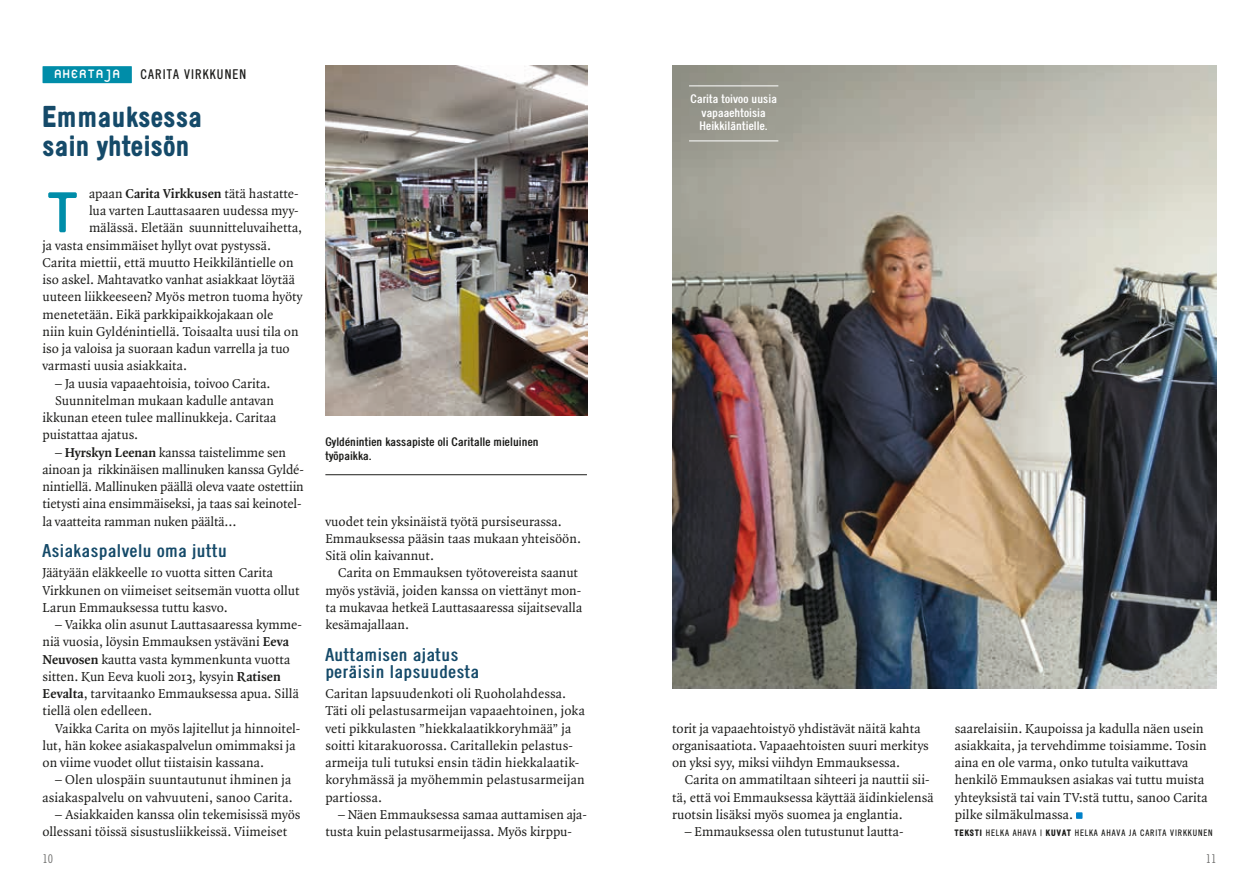
<style>
.page{position:relative;width:1259px;height:893px;background:#fff}
.page>*{position:absolute;margin:0;border:0;box-sizing:border-box;transform-origin:0 0}
.t1{font:86.55px "Platelet";color:#008da9}
.t2{font:900 29.25px "Emmaus";color:#154a69}
.t3{font:700 18px/17.2px "Emmaus";letter-spacing:.025em;color:#154a69}
.t4{font:13.8px/17.2px "Quadraat OT";color:#1d1d1b}
.t5{font:13.5px "Emmausdemi";letter-spacing:.075em;color:#1d1d1b}
.t6{font:700 12px/13.5px "Emmaus";color:#1d1d1b}
.t7{font:700 12px/13.5px "Emmaus";color:#fff;text-align:center}
.t8{font:300 12px "Emmaus";color:#70706f}
.t9{font:9px "Emmausdemi";letter-spacing:.09em;color:#1d1d1b}
.s1{font-family:"Platelet";font-size:18px;color:#fff}
.s2{font-weight:700}
.s3{font-family:"Emmaus";font-weight:900}
</style>
<div class="page">
<img style="left:672px;top:66px;width:544px;height:622px">
<img style="left:325px;top:66px;width:262px;height:349px">
<hr style="left:325px;top:474px;width:262px;height:1px;background:#1d1d1b">
<div style="left:1076px;top:812px;width:6px;height:7px;background:#0081c9"></div>
<hr style="left:689px;top:86px;width:89px;height:1px;background:#fff">
<hr style="left:689px;top:141px;width:89px;height:1px;background:#fff">
<div style="left:43px;top:66px;width:89px;height:17px;background:#008da9"></div>
<p class="t5" style="left:54px;top:66px;width:194px"><span class="s1">AHERTAJA</span> CARITA VIRKKUNEN</p>
<h2 class="t2" style="left:43px;top:100px;width:161px">Emmauksessa</h2>
<h2 class="t2" style="left:43px;top:129px;width:149px">sain yhteisön</h2>
<h1 class="t1" style="left:43px;top:172px;width:41px">T</h1>
<p class="t4" style="left:89px;top:185px;width:211px">apaan <span class="s2">Carita Virkkusen</span> tätä hastatte-</p>
<p class="t4" style="left:89px;top:202px;width:211px">lua varten Lauttasaaren uudessa myy-</p>
<p class="t4" style="left:89px;top:219px;width:215px">mälässä. Eletään suunnitteluvaihetta,</p>
<p class="t4" style="left:43px;top:236px;width:230px">ja vasta ensimmäiset hyllyt ovat pystyssä.</p>
<p class="t4" style="left:43px;top:254px;width:253px">Carita miettii, että muutto Heikkiläntielle on</p>
<p class="t4" style="left:43px;top:271px;width:254px">iso askel. Mahtavatko vanhat asiakkaat löytää</p>
<p class="t4" style="left:43px;top:288px;width:262px">uuteen liikkeeseen? Myös metron tuoma hyöty</p>
<p class="t4" style="left:43px;top:305px;width:232px">menetetään. Eikä parkkipaikkojakaan ole</p>
<p class="t4" style="left:43px;top:323px;width:258px">niin kuin Gyldénintiellä. Toisaalta uusi tila on</p>
<p class="t4" style="left:43px;top:340px;width:249px">iso ja valoisa ja suoraan kadun varrella ja tuo</p>
<p class="t4" style="left:43px;top:357px;width:146px">varmasti uusia asiakkaita.</p>
<p class="t4" style="left:55px;top:374px;width:217px">– Ja uusia vapaaehtoisia, toivoo Carita.</p>
<p class="t4" style="left:55px;top:392px;width:220px">Suunnitelman mukaan kadulle antavan</p>
<p class="t4" style="left:43px;top:409px;width:235px">ikkunan eteen tulee mallinukkeja. Caritaa</p>
<p class="t4" style="left:43px;top:426px;width:97px">puistattaa ajatus.</p>
<p class="t4" style="left:43px;top:443px;width:263px;text-indent:13px">– <span class="s2">Hyrskyn Leenan</span> kanssa taistelimme sen ainoan ja rikkinäisen mallinuken kanssa Gyldé&shy;nintiellä. Mallinuken päällä oleva vaate ostettiin tietysti aina ensimmäiseksi, ja taas sai keinotel&shy;la vaatteita ramman nuken päältä…</p>
<h3 class="t3" style="left:43px;top:542px;width:186px">Asiakaspalvelu oma juttu</h3>
<p class="t4" style="left:43px;top:564px;width:258px">Jäätyään eläkkeelle 10 vuotta sitten Carita<br>Virkkunen on viimeiset seitsemän vuotta ollut<br>Larun Emmauksessa tuttu kasvo.</p>
<p class="t4" style="left:43px;top:616px;width:261px;text-indent:13px">– Vaikka olin asunut Lauttasaaressa kymme&shy;niä vuosia, löysin Emmauksen ystäväni <span class="s2">Eeva Neuvosen</span> kautta vasta kymmenkunta vuotta sitten. Kun Eeva kuoli 2013, kysyin <span class="s2">Ratisen Eevalta</span>, tarvitaanko Emmauksessa apua. Sillä tiellä olen edelleen.</p>
<p class="t4" style="left:43px;top:719px;width:259px;text-indent:13px">Vaikka Carita on myös lajitellut ja hinnoitel&shy;lut, hän kokee asiakaspalvelun omimmaksi ja on viime vuodet ollut tiistaisin kassana.</p>
<p class="t4" style="left:43px;top:771px;width:252px;text-align:right">– Olen ulospäin suuntautunut ihminen ja asiakaspalvelu on vahvuuteni, sanoo Carita.</p>
<p class="t4" style="left:43px;top:806px;width:259px;text-indent:13px">– Asiakkaiden kanssa olin tekemisissä myös ollessani töissä sisustusliikkeissä. Viimeiset</p>
<p class="t6" style="left:325px;top:435px;width:215px">Gyldénintien kassapiste oli Caritalle mieluinen työpaikka.</p>
<p class="t4" style="left:325px;top:512px;width:257px">vuodet tein yksinäistä työtä pursiseurassa.<br>Emmauksessa pääsin taas mukaan yhteisöön.<br>Sitä olin kaivannut.</p>
<p class="t4" style="left:325px;top:564px;width:258px;text-indent:13px">Carita on Emmauksen työtovereista saanut myös ystäviä, joiden kanssa on viettänyt mon&shy;ta mukavaa hetkeä Lauttasaaressa sijaitsevalla kesämajallaan.</p>
<h3 class="t3" style="left:325px;top:645px;width:155px">Auttamisen ajatus peräisin lapsuudesta</h3>
<p class="t4" style="left:325px;top:685px;width:261px">Caritan lapsuudenkoti oli Ruoholahdessa.<br>Täti oli pelastusarmeijan vapaaehtoinen, joka veti pikkulasten ”hiekkalaatikkoryhmää” ja soitti kitarakuorossa. Caritallekin pelastus&shy;armeija tuli tutuksi ensin tädin hiekkalaatik&shy;koryhmässä ja myöhemmin pelastusarmeijan partiossa.</p>
<p class="t4" style="left:325px;top:806px;width:263px;text-indent:13px">– Näen Emmauksessa samaa auttamisen aja&shy;tusta kuin pelastusarmeijassa. Myös kirppu-</p>
<p class="t7" style="left:690px;top:92px;width:88px">Carita toivoo uusia vapaaehtoisia</p>
<p class="t7" style="left:699px;top:119px;width:70px">Heikkiläntielle.</p>
<p class="t4" style="left:672px;top:719px;width:258px">torit ja vapaaehtoistyö yhdistävät näitä kahta organisaatiota. Vapaaehtoisten suuri merkitys on yksi syy, miksi viihdyn Emmauksessa.</p>
<p class="t4" style="left:672px;top:771px;width:263px;text-indent:13px">Carita on ammatiltaan sihteeri ja nauttii sii&shy;tä, että voi Emmauksessa käyttää äidinkielensä ruotsin lisäksi myös suomea ja englantia.</p>
<p class="t4" style="left:685px;top:823px;width:220px">– Emmauksessa olen tutustunut lautta-</p>
<p class="t4" style="left:955px;top:719px;width:254px">saarelaisiin. Kaupoissa ja kadulla näen usein asiakkaita, ja tervehdimme toisiamme. Tosin aina en ole varma, onko tutulta vaikuttava henkilö Emmauksen asiakas vai tuttu muista yhteyksistä tai vain TV:stä tuttu, sanoo Carita pilke silmäkulmassa.</p>
<p class="t9" style="left:955px;top:828px;width:259px"><span class="s3">TEKSTI</span> HELKA AHAVA | <span class="s3">KUVAT</span> HELKA AHAVA JA CARITA VIRKKUNEN</p>
<p class="t8" style="left:43px;top:852px;width:12px">10</p>
<p class="t8" style="left:1205px;top:852px;width:12px">11</p>
</div>
